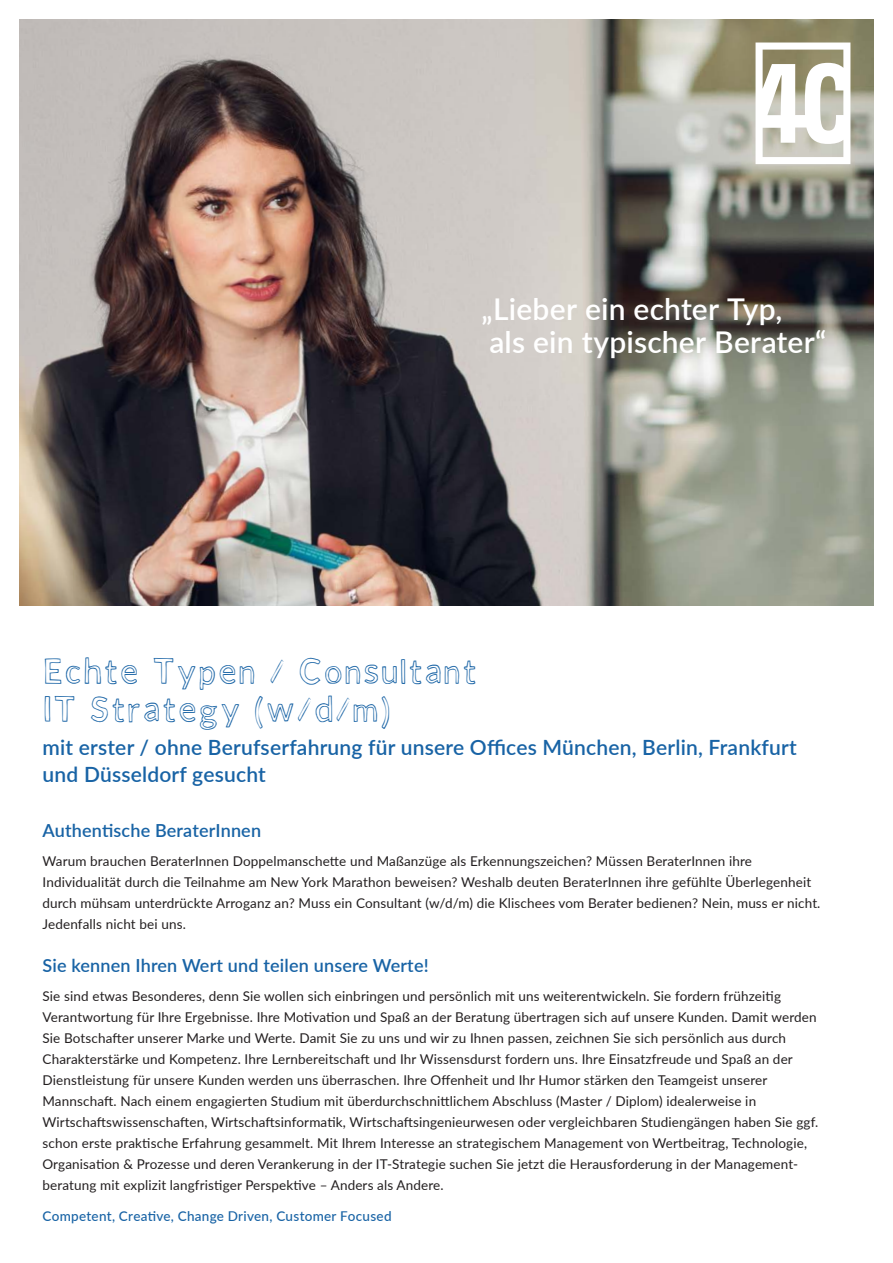
<style>
.page{position:relative;width:893px;height:1263px;background:#fff}
.page>*{position:absolute;margin:0;border:0;box-sizing:border-box;transform-origin:0 0}
.Überschrift_Echte_Ty{font:700 49.5px/37.5px "C4 c fett";letter-spacing:-.01em;color:#1863a5}
.Teasertext{font:600 30px/33px "Lato";letter-spacing:.005em;color:#fff}
.Untertitel_Echte_Typ{font:600 21px/27px "Lato";letter-spacing:.01em;color:#1863a5}
.Zwischenüberschrift{font:600 18px "Lato";letter-spacing:.01em;color:#1863a5}
.Text_in_Anzeige_Stan{font:13.5px/21px "Lato";letter-spacing:.01em;color:#231f20}
.t1{font:500 13.5px "Lato";letter-spacing:.02em;color:#1863a5}
</style>
<div class="page">
<img style="left:19px;top:19px;width:855px;height:587px">
<svg style="left:755px;top:43px;width:95px;height:121px"></svg>
<p class="Teasertext" style="left:482px;top:291px;width:346px">„Lieber ein echter Typ,<br>als ein typischer Berater“</p>
<p class="Überschrift_Echte_Ty" style="left:43px;top:654px;width:437px">Echte Typen / Consultant<br>IT Strategy (w/d/m)</p>
<p class="Untertitel_Echte_Typ" style="left:43px;top:733px;width:756px">mit erster / ohne Berufserfahrung für unsere Offices München, Berlin, Frankfurt und Düsseldorf gesucht</p>
<p class="Zwischenüberschrift" style="left:43px;top:817px;width:220px">Authentische BeraterInnen</p>
<p class="Text_in_Anzeige_Stan" style="left:43px;top:850px;width:779px">Warum brauchen BeraterInnen Doppelmanschette und Maßanzüge als Erkennungszeichen? Müssen BeraterInnen ihre<br>Individualität durch die Teilnahme am New York Marathon beweisen? Weshalb deuten BeraterInnen ihre gefühlte Überlegenheit durch mühsam unterdrückte Arroganz an? Muss ein Consultant (w/d/m) die Klischees vom Berater bedienen? Nein, muss er nicht.</p>
<p class="Text_in_Anzeige_Stan" style="left:43px;top:913px;width:145px">Jedenfalls nicht bei uns.</p>
<p class="Zwischenüberschrift" style="left:43px;top:952px;width:388px">Sie kennen Ihren Wert und teilen unsere Werte!</p>
<p class="Text_in_Anzeige_Stan" style="left:43px;top:985px;width:740px">Sie sind etwas Besonderes, denn Sie wollen sich einbringen und persönlich mit uns weiterentwickeln. Sie fordern frühzeitig</p>
<p class="Text_in_Anzeige_Stan" style="left:43px;top:1006px;width:777px">Verantwortung für Ihre Ergebnisse. Ihre Motivation und Spaß an der Beratung übertragen sich auf unsere Kunden. Damit werden Sie Botschafter unserer Marke und Werte. Damit Sie zu uns und wir zu Ihnen passen, zeichnen Sie sich persönlich aus durch Charakterstärke und Kompetenz. Ihre Lernbereitschaft und Ihr Wissensdurst fordern uns. Ihre Einsatzfreude und Spaß an der Dienstleistung für unsere Kunden werden uns überraschen. Ihre Offenheit und Ihr Humor stärken den Teamgeist unserer Mannschaft. Nach einem engagierten Studium mit überdurchschnittlichem Abschluss (Master / Diplom) idealerweise in Wirtschaftswissenschaften, Wirtschaftsinformatik, Wirtschaftsingenieurwesen oder vergleichbaren Studiengängen haben Sie ggf. schon erste praktische Erfahrung gesammelt. Mit Ihrem Interesse an strategischem Management von Wertbeitrag, Technologie, Organisation &amp; Prozesse und deren Verankerung in der IT-Strategie suchen Sie jetzt die Herausforderung in der Management&shy;beratung mit explizit langfristiger Perspektive – Anders als Andere.</p>
<p class="t1" style="left:43px;top:1206px;width:351px">Competent, Creative, Change Driven, Customer Focused</p>
</div>
